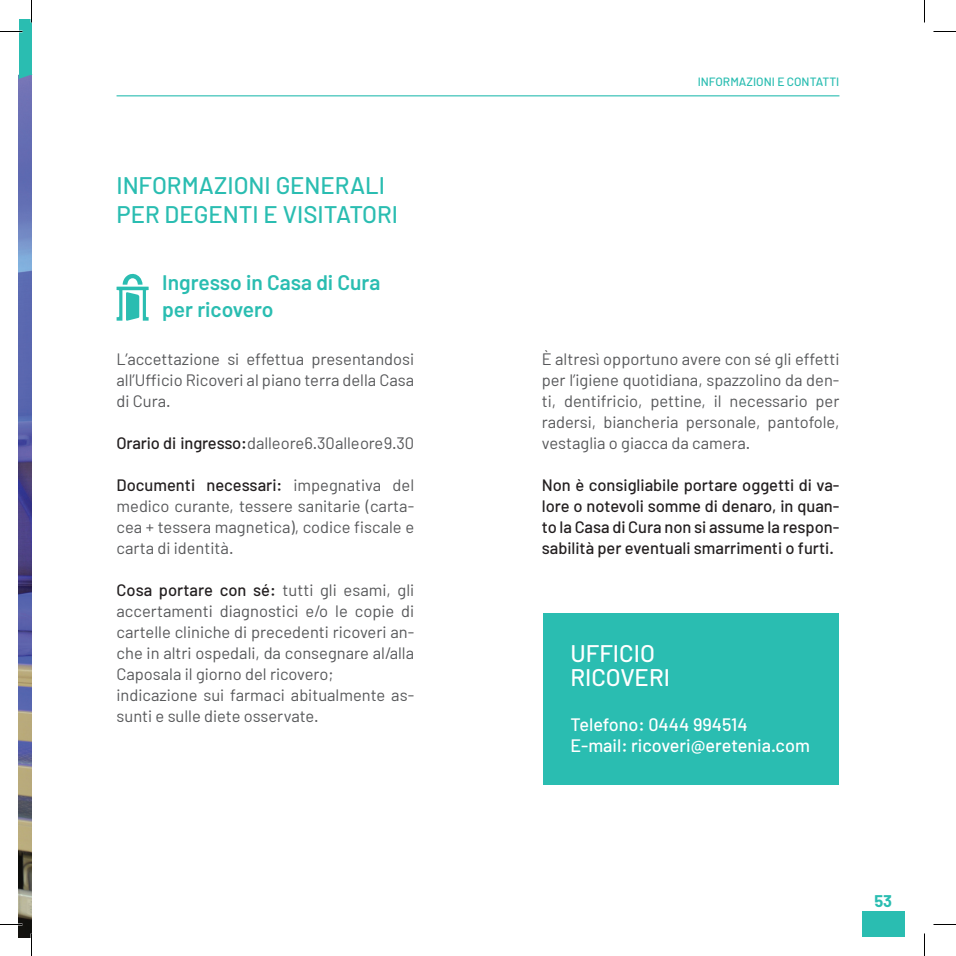
<style>
.page{position:relative;width:956px;height:956px;background:#fff}
.page>*{position:absolute;margin:0;border:0;box-sizing:border-box;transform-origin:0 0}
.t1{font:500 24px "Barlow";color:#2abdb1}
.t2{font:500 24px/24px "Barlow";color:#fff}
.t3{font:600 21px "Barlow";color:#2abdb1}
.t4{font:500 18px/21px "Barlow";color:#fff}
.t5{font:16.5px/21px "Barlow";color:#57585a;text-align:justify}
.t6{font:500 16.5px/21px "Barlow";color:#231f20;text-align:justify}
.t7{font:700 16.5px "Barlow";color:#2abdb1}
.t8{font:500 12px "Barlow";color:#2abdb1}
.s1{font-weight:500;color:#231f20}
</style>
<div class="page">
<div style="left:862px;top:912px;width:42px;height:25px;background:#2abdb1"></div>
<div style="left:19px;top:19px;width:13px;height:917px;background:#2abdb1"></div>
<img style="left:19px;top:79px;width:13px;height:858px">
<svg style="left:19px;top:74px;width:14px;height:5px"></svg>
<hr style="left:117px;top:95px;width:722px;height:1px;background:#2abdb1">
<div style="left:543px;top:613px;width:295px;height:171px;background:#2abdb1"></div>
<svg style="left:117px;top:273px;width:32px;height:48px"></svg>
<hr style="left:0;top:923px;width:22px;height:2px;background:#fff">
<svg style="left:0;top:31px;width:22px;height:1px"></svg>
<svg style="left:933px;top:31px;width:23px;height:1px"></svg>
<svg style="left:0;top:924px;width:22px;height:1px"></svg>
<svg style="left:933px;top:924px;width:23px;height:1px"></svg>
<svg style="left:31px;top:0;width:1px;height:23px"></svg>
<svg style="left:31px;top:933px;width:1px;height:23px"></svg>
<svg style="left:924px;top:0;width:1px;height:23px"></svg>
<svg style="left:924px;top:933px;width:1px;height:23px"></svg>
<p class="t1" style="left:117px;top:171px;width:270px">INFORMAZIONI GENERALI</p>
<p class="t1" style="left:117px;top:199px;width:283px">PER DEGENTI E VISITATORI</p>
<p class="t3" style="left:162px;top:269px;width:220px">Ingresso in Casa di Cura</p>
<p class="t3" style="left:162px;top:296px;width:113px">per ricovero</p>
<p class="t5" style="left:117px;top:348px;width:299px">L’accettazione si effettua presentandosi all’Ufficio Ricoveri al piano terra della Casa di Cura.</p>
<p class="t5" style="left:117px;top:432px;width:299px"><span class="s1">Orario di ingresso:</span> dalle ore 6.30 alle ore 9.30</p>
<p class="t5" style="left:117px;top:474px;width:299px"><span class="s1">Documenti necessari:</span> impegnativa del medico curante, tessere sanitarie (carta&shy;cea + tessera magnetica), codice fiscale e carta di identità.</p>
<p class="t5" style="left:117px;top:579px;width:299px"><span class="s1">Cosa portare con sé:</span> tutti gli esami, gli accertamenti diagnostici e/o le copie di cartelle cliniche di precedenti ricoveri an&shy;che in altri ospedali, da consegnare al/alla Caposala il giorno del ricovero;</p>
<p class="t5" style="left:117px;top:684px;width:299px">indicazione sui farmaci abitualmente as&shy;sunti e sulle diete osservate.</p>
<p class="t8" style="left:698px;top:74px;width:143px">INFORMAZIONI E CONTATTI</p>
<p class="t5" style="left:542px;top:348px;width:299px">È altresì opportuno avere con sé gli effetti per l’igiene quotidiana, spazzolino da den&shy;ti, dentifricio, pettine, il necessario per radersi, biancheria personale, pantofole, vestaglia o giacca da camera.</p>
<p class="t6" style="left:542px;top:474px;width:299px">Non è consigliabile portare oggetti di va&shy;lore o notevoli somme di denaro, in quan&shy;to la Casa di Cura non si assume la respon&shy;sabilità per eventuali smarrimenti o furti.</p>
<p class="t2" style="left:570px;top:641px;width:101px">UFFICIO<br>RICOVERI</p>
<p class="t4" style="left:570px;top:714px;width:241px">Telefono: 0444 994514<br>E-mail: ricoveri@eretenia.com</p>
<p class="t7" style="left:874px;top:891px;width:19px">53</p>
</div>
